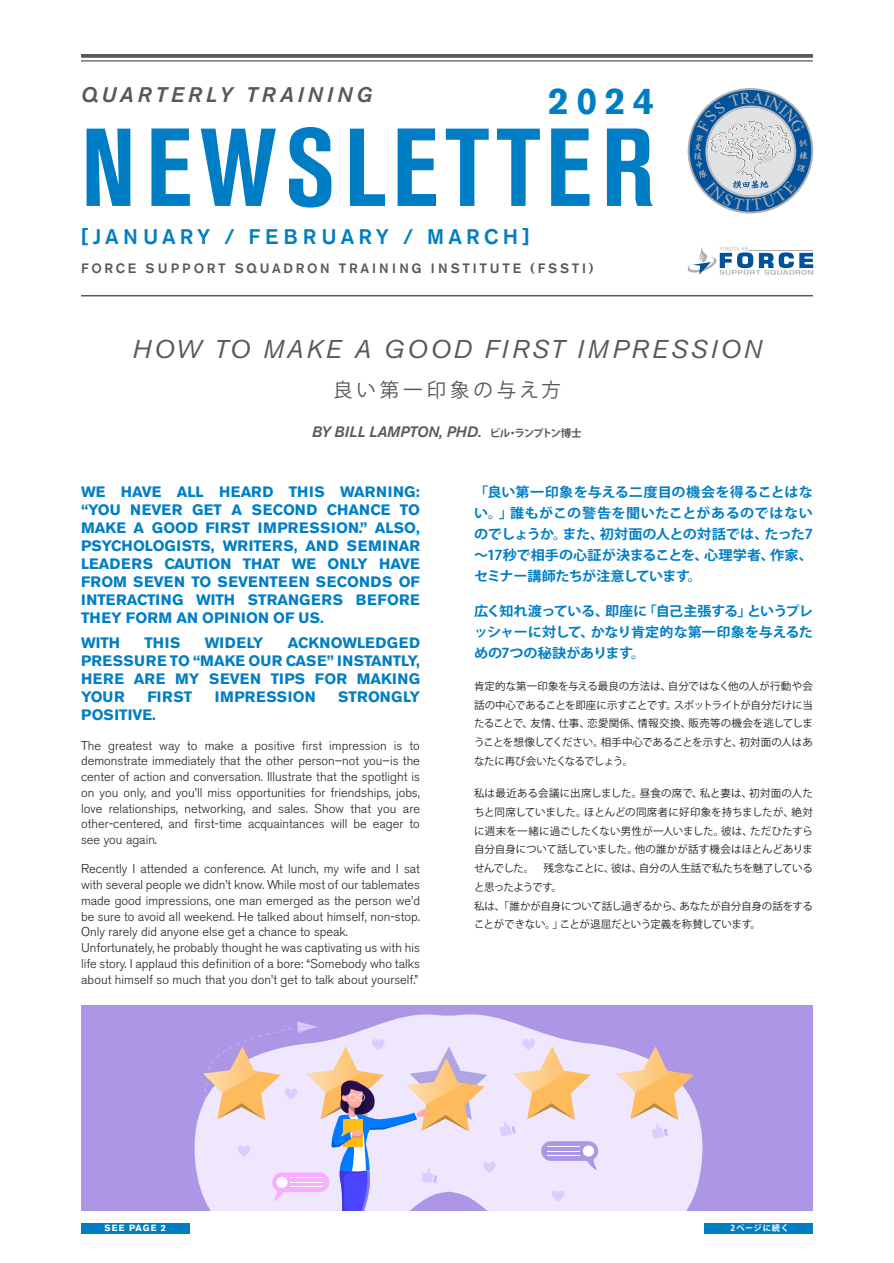
<style>
.page{position:relative;width:894px;height:1263px;background:#fff}
.page>*{position:absolute;margin:0;border:0;box-sizing:border-box;transform-origin:0 0}
.t1{font:700 condensed 109.5px "Akzidenz Grotesk BE";letter-spacing:.07em;color:#007ec5}
.t2{font:700 37.2px "Akzidenz Grotesk BE";color:#007ec5}
.t3{font:italic 25.5px "Akzidenz Grotesk BE";letter-spacing:.12em;color:#57585a}
.t4{font:500 21px "Akzidenz Grotesk BE";letter-spacing:.2em;color:#007ec5}
.t5{font:italic 500 21px "Akzidenz Grotesk BE";letter-spacing:.205em;color:#57585a}
.jp_header{font:19.5px "Koz Go Pr 6 N";letter-spacing:.2em;color:#57585a}
.article_subtitle{font:700 15px/18px "Akzidenz Grotesk BE";color:#007ec5;text-align:justify}
.author_name{font:italic 500 15px "Akzidenz Grotesk BE";color:#57585a}
.article_subtitle-2{font:700 15px "Akzidenz Grotesk BE";letter-spacing:.04em;color:#007ec5}
.jp_article_subtitle{font:700 13.5px/21px "Koz Go Pr 6 N";letter-spacing:-.025em;color:#007ec5;text-align:justify;scale:1.05 1}
.t6{font:500 13.5px "Akzidenz Grotesk BE";letter-spacing:.2em;color:#57585a}
.article_subtitle-3{font:300 12.75px/15.8px "Akzidenz Grotesk BE";color:#231f20;text-align:justify}
.jp_article_subtitle-2{font:10.5px/18.8px "Koz Go Pr 6 N";letter-spacing:-.025em;color:#231f20;text-align:justify}
.t7{font:700 9px "Akzidenz Grotesk BE";letter-spacing:.14em;color:#fff}
.t8{font:700 8.25px "Koz Go Pr 6 N";letter-spacing:.11em;color:#fff}
.s1{font-family:"Koz Go Pr 6 N";font-weight:700;font-style:normal;font-size:10.5px}
</style>
<div class="page">
<div style="left:704px;top:1222px;width:108px;height:11px;background:#007ec5"></div>
<div style="left:81px;top:1222px;width:108px;height:11px;background:#007ec5"></div>
<svg style="left:81px;top:54px;width:731px;height:4px;background:#616163"></svg>
<hr style="left:81px;top:60px;width:731px;height:2px;background:#57585a">
<hr style="left:81px;top:295px;width:731px;height:1px;background:#57585a">
<div style="left:81px;top:1005px;width:731px;height:205px;background:#ad96e6"></div>
<svg style="left:194px;top:1014px;width:509px;height:196px;fill:#eee7fe"></svg>
<div style="left:541px;top:1141px;width:57px;height:19px;background:#ad96e6;border-radius:10px"></div>
<svg style="left:616px;top:1046px;width:77px;height:92px"></svg>
<svg style="left:201px;top:1021px;width:396px;height:189px;background:#ddcfe6"></svg>
<svg style="left:687px;top:247px;width:125px;height:28px"></svg>
<hr style="left:748px;top:250px;width:64px;height:1px;background:#aeafb3">
<svg style="left:693px;top:92px;width:114px;height:118px;background:#91adc7"></svg>
<p class="t5" style="left:81px;top:83px;width:292px">QUARTERLY TRAINING</p>
<p class="t2" style="left:548px;top:80px;width:107px">2024</p>
<p class="t1" style="left:81px;top:105px;width:574px">NEWSLETTER</p>
<p class="t4" style="left:81px;top:224px;width:450px">[JANUARY / FEBRUARY / MARCH]</p>
<p class="t6" style="left:81px;top:260px;width:514px">FORCE SUPPORT SQUADRON TRAINING INSTITUTE (FSSTI)</p>
<p class="t3" style="left:132px;top:333px;width:631px">HOW TO MAKE A GOOD FIRST IMPRESSION</p>
<p class="jp_header" style="left:333px;top:378px;width:229px">良い第一印象の与え方</p>
<p class="author_name" style="left:312px;top:423px;width:271px">BY BILL LAMPTON, PHD. <span class="s1">ビル・ランプトン博士</span></p>
<p class="article_subtitle" style="left:81px;top:483px;width:340px">WE HAVE ALL HEARD THIS WARNING: “YOU NEVER GET A SECOND CHANCE TO MAKE A GOOD FIRST IMPRESSION.” ALSO, PSYCHOLOGISTS, WRITERS, AND SEMINAR LEADERS CAUTION THAT WE ONLY HAVE FROM SEVEN TO SEVENTEEN SECONDS OF INTERACTING WITH STRANGERS BEFORE THEY FORM AN OPINION OF US.</p>
<p class="article_subtitle" style="left:81px;top:634px;width:41px">WITH</p>
<p class="article_subtitle" style="left:144px;top:634px;width:37px">THIS</p>
<p class="article_subtitle" style="left:205px;top:634px;width:60px">WIDELY</p>
<p class="article_subtitle" style="left:81px;top:634px;width:340px;text-indent:207px">ACKNOWLEDGED PRESSURE TO “MAKE OUR CASE” INSTANTLY, HERE ARE MY SEVEN TIPS FOR MAKING YOUR</p>
<p class="article_subtitle" style="left:147px;top:688px;width:46px">FIRST</p>
<p class="article_subtitle-2" style="left:214px;top:688px;width:103px">IMPRESSION</p>
<p class="article_subtitle" style="left:338px;top:688px;width:83px">STRONGLY</p>
<p class="article_subtitle" style="left:81px;top:706px;width:76px">POSITIVE.</p>
<p class="article_subtitle-3" style="left:81px;top:737px;width:340px">The greatest way to make a positive first impression is to demonstrate immediately that the other person–not you–is the center of action and conversation. Illustrate that the spotlight is on you only, and you’ll miss opportunities for friendships, jobs, love relationships, networking, and sales. Show that you are other-centered, and first-time acquaintances will be eager to see you again.</p>
<p class="article_subtitle-3" style="left:81px;top:861px;width:340px">Recently I attended a conference. At lunch, my wife and I sat with several people we didn’t know. While most of our tablemates made good impressions, one man emerged as the person we’d be sure to avoid all weekend. He talked about himself, non-stop.<br>Only rarely did anyone else get a chance to speak.</p>
<p class="article_subtitle-3" style="left:81px;top:940px;width:340px">Unfortunately, he probably thought he was captivating us with his life story. I applaud this definition of a bore: “Somebody who talks about himself so much that you don’t get to talk about yourself.”</p>
<p class="jp_article_subtitle" style="left:474px;top:482px;width:324px">「良い第一印象を与える二度目の機会を得ることはない。」誰もがこの警告を聞いたことがあるのではないのでしょうか。また、初対面の人との対話では、たった7〜17秒で相手の心証が決まることを、心理学者、作家、セミナー講師たちが注意しています。</p>
<p class="jp_article_subtitle" style="left:474px;top:600px;width:324px">広く知れ渡っている、即座に「自己主張する」というプレッシャーに対して、かなり肯定的な第一印象を与えるための7つの秘訣があります。</p>
<p class="jp_article_subtitle-2" style="left:474px;top:677px;width:340px">肯定的な第一印象を与える最良の方法は、自分ではなく他の人が行動や会話の中心であることを即座に示すことです。スポットライトが自分だけに当たることで、友情、仕事、恋愛関係、情報交換、販売等の機会を逃してしまうことを想像してください。相手中心であることを示すと、初対面の人はあなたに再び会いたくなるでしょう。</p>
<p class="jp_article_subtitle-2" style="left:474px;top:784px;width:340px">私は最近ある会議に出席しました。昼食の席で、私と妻は、初対面の人たちと同席していました。ほとんどの同席者に好印象を持ちましたが、絶対に週末を一緒に過ごしたくない男性が一人いました。彼は、ただひたすら自分自身について話していました。他の誰かが話す機会はほとんどありませんでした。 残念なことに、彼は、自分の人生話で私たちを魅了していると思ったようです。</p>
<p class="jp_article_subtitle-2" style="left:474px;top:896px;width:340px">私は、「誰かが自身について話し過ぎるから、あなたが自分自身の話をすることができない。」ことが退屈だという定義を称賛しています。</p>
<p class="t7" style="left:104px;top:1223px;width:63px">SEE PAGE 2</p>
<p class="t8" style="left:730px;top:1223px;width:60px">2ページに続く</p>
</div>
